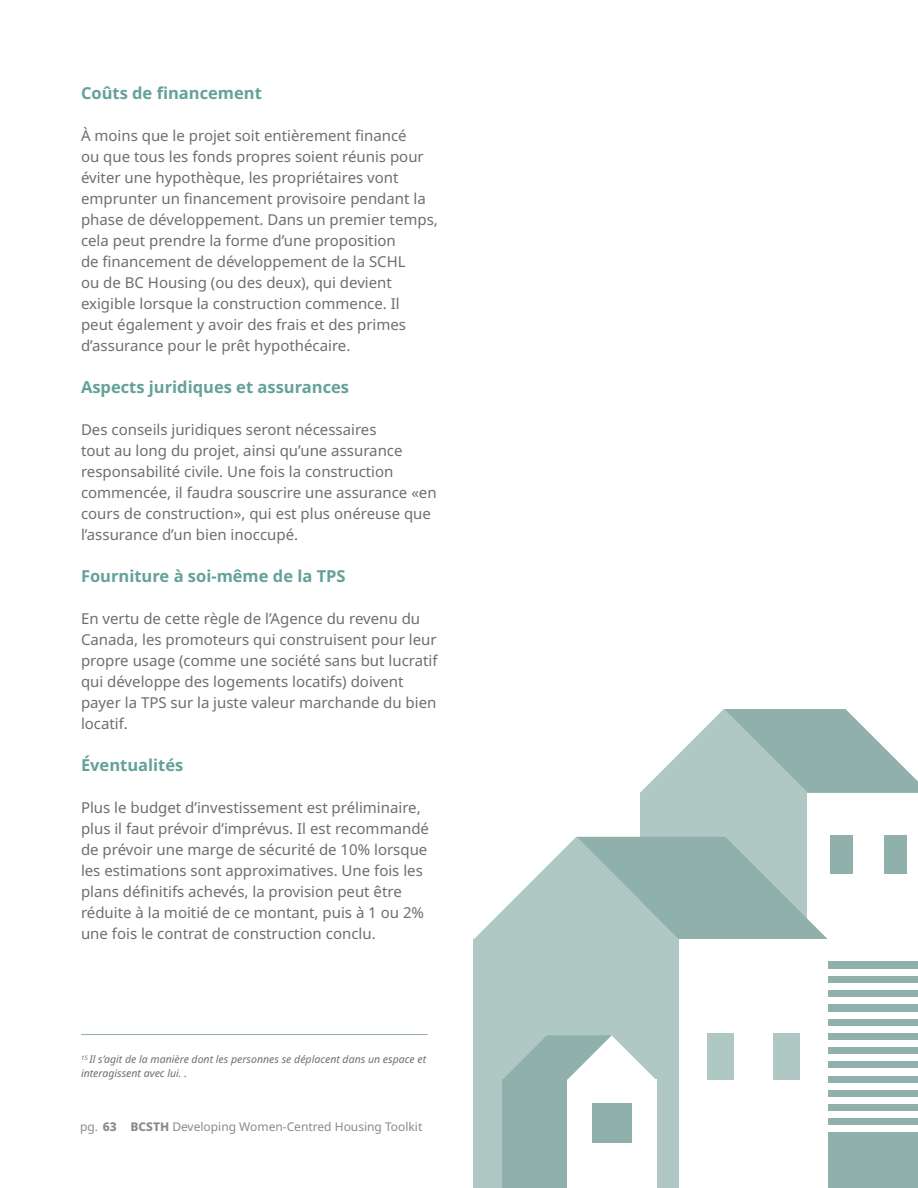
<style>
.page{position:relative;width:918px;height:1188px;background:#fff}
.page>*{position:absolute;margin:0;border:0;box-sizing:border-box;transform-origin:0 0}
.t1{font:700 16.5px "Noto Sans";color:#64a199}
.t2{font:15px/21px "Noto Sans";color:#6d6e71}
.t3{font:12px "Noto Sans";color:#8c898c}
.t4{font:italic 10.5px/13.5px "Noto Sans";color:#6d6e71}
.s1{font-weight:800}
</style>
<div class="page">
<hr style="left:81px;top:1034px;width:347px;height:1px;background:#90b0ab">
<div style="left:792px;top:1118px;width:126px;height:7px;background:#8fb0ab"></div>
<div style="left:792px;top:1104px;width:126px;height:7px;background:#8fb0ab"></div>
<div style="left:792px;top:1089px;width:126px;height:8px;background:#8fb0ab"></div>
<div style="left:792px;top:1075px;width:126px;height:7px;background:#8fb0ab"></div>
<div style="left:792px;top:1061px;width:126px;height:7px;background:#8fb0ab"></div>
<div style="left:792px;top:1047px;width:126px;height:7px;background:#8fb0ab"></div>
<div style="left:792px;top:1032px;width:126px;height:8px;background:#8fb0ab"></div>
<div style="left:792px;top:1018px;width:126px;height:7px;background:#8fb0ab"></div>
<div style="left:792px;top:1004px;width:126px;height:7px;background:#8fb0ab"></div>
<div style="left:792px;top:990px;width:126px;height:7px;background:#8fb0ab"></div>
<div style="left:792px;top:976px;width:126px;height:7px;background:#8fb0ab"></div>
<div style="left:792px;top:961px;width:126px;height:7px;background:#8fb0ab"></div>
<div style="left:828px;top:1132px;width:90px;height:56px;background:#8fb0ab"></div>
<svg style="left:474px;top:837px;width:102px;height:102px"></svg>
<div style="left:474px;top:939px;width:205px;height:249px;background:#b0c8c4"></div>
<svg style="left:576px;top:709px;width:342px;height:230px"></svg>
<div style="left:703px;top:939px;width:125px;height:249px;background:#fff"></div>
<div style="left:773px;top:1033px;width:27px;height:47px;background:#b0c8c4"></div>
<div style="left:707px;top:1033px;width:27px;height:47px;background:#b0c8c4"></div>
<div style="left:567px;top:1080px;width:89px;height:108px;background:#fff"></div>
<svg style="left:502px;top:1035px;width:154px;height:108px"></svg>
<div style="left:502px;top:1080px;width:65px;height:108px;background:#8fb0ab"></div>
<div style="left:592px;top:1103px;width:39px;height:40px;background:#8fb0ab"></div>
<p class="t1" style="left:81px;top:83px;width:182px">Coûts de financement</p>
<p class="t2" style="left:81px;top:125px;width:358px">À moins que le projet soit entièrement financé<br>ou que tous les fonds propres soient réunis pour éviter une hypothèque, les propriétaires vont emprunter un financement provisoire pendant la phase de développement. Dans un premier temps, cela peut prendre la forme d’une proposition<br>de financement de développement de la SCHL<br>ou de BC Housing (ou des deux), qui devient exigible lorsque la construction commence. Il<br>peut également y avoir des frais et des primes d’assurance pour le prêt hypothécaire.</p>
<p class="t1" style="left:81px;top:377px;width:270px">Aspects juridiques et assurances</p>
<p class="t2" style="left:81px;top:419px;width:357px">Des conseils juridiques seront nécessaires<br>tout au long du projet, ainsi qu’une assurance responsabilité civile. Une fois la construction commencée, il faudra souscrire une assurance «en cours de construction», qui est plus onéreuse que l’assurance d’un bien inoccupé.</p>
<p class="t1" style="left:81px;top:566px;width:266px">Fourniture à soi-même de la TPS</p>
<p class="t2" style="left:81px;top:608px;width:358px">En vertu de cette règle de l’Agence du revenu du Canada, les promoteurs qui construisent pour leur propre usage (comme une société sans but lucratif qui développe des logements locatifs) doivent payer la TPS sur la juste valeur marchande du bien locatif.</p>
<p class="t1" style="left:81px;top:755px;width:104px">Éventualités</p>
<p class="t2" style="left:81px;top:797px;width:350px">Plus le budget d’investissement est préliminaire, plus il faut prévoir d’imprévus. Il est recommandé de prévoir une marge de sécurité de 10% lorsque les estimations sont approximatives. Une fois les plans définitifs achevés, la provision peut être réduite à la moitié de ce montant, puis à 1 ou 2% une fois le contrat de construction conclu.</p>
<p class="t4" style="left:81px;top:1053px;width:347px"><sup>15</sup> Il s’agit de la manière dont les personnes se déplacent dans un espace et interagissent avec lui. .</p>
<p class="t3" style="left:80px;top:1120px;width:344px">pg. <span class="s1">63 BCSTH</span> Developing Women-Centred Housing Toolkit</p>
</div>
